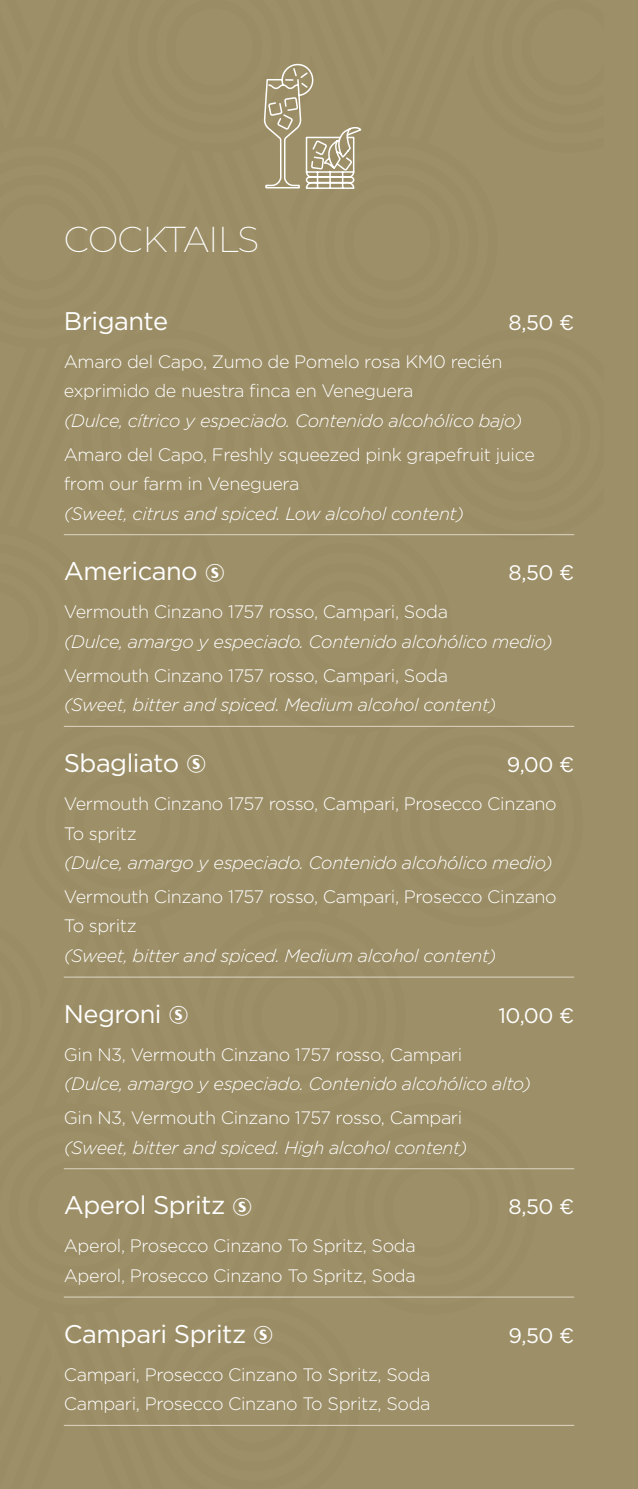
<style>
.page{position:relative;width:638px;height:1489px;background:#fff}
.page>*{position:absolute;margin:0;border:0;box-sizing:border-box;transform-origin:0 0}
.t1{font:200 36px "Montserrat";letter-spacing:-.025em;color:#fff}
.t2{font:25.5px "Gotham";letter-spacing:-.02em;color:#fff}
.t3{font:21px "Gotham";letter-spacing:-.02em;color:#fff}
.t4{font:300 18px/29.5px "Gotham";letter-spacing:-.02em;color:#fff}
.t5{font:italic 300 18px "Gotham";letter-spacing:-.02em;color:#fff}
</style>
<div class="page">
<div style="left:0;top:0;width:638px;height:1488px;background:#9d8f67"></div>
<svg style="left:264px;top:63px;width:98px;height:126px"></svg>
<hr style="left:64px;top:534px;width:510px;height:1px;background:#ddd6c6">
<hr style="left:64px;top:726px;width:510px;height:1px;background:#ddd6c6">
<hr style="left:64px;top:976px;width:510px;height:1px;background:#ddd6c6">
<hr style="left:64px;top:1168px;width:510px;height:1px;background:#ddd6c6">
<hr style="left:64px;top:1296px;width:510px;height:1px;background:#ddd6c6">
<hr style="left:64px;top:1424px;width:510px;height:1px;background:#ddd6c6">
<p class="t1" style="left:64px;top:215px;width:197px">COCKTAILS</p>
<p class="t2" style="left:64px;top:304px;width:106px">Brigante</p>
<p class="t3" style="left:508px;top:308px;width:67px">8,50 €</p>
<p class="t4" style="left:64px;top:346px;width:440px">Amaro del Capo, Zumo de Pomelo rosa KM0 recién exprimido de nuestra finca en Veneguera</p>
<p class="t5" style="left:64px;top:410px;width:460px">(Dulce, cítrico y especiado. Contenido alcohólico bajo)</p>
<p class="t4" style="left:64px;top:439px;width:472px">Amaro del Capo, Freshly squeezed pink grapefruit juice from our farm in Veneguera</p>
<p class="t5" style="left:64px;top:503px;width:402px">(Sweet, citrus and spiced. Low alcohol content)</p>
<p class="t2" style="left:64px;top:555px;width:135px">Americano</p>
<p class="t3" style="left:508px;top:559px;width:67px">8,50 €</p>
<p class="t4" style="left:64px;top:596px;width:386px">Vermouth Cinzano 1757 rosso, Campari, Soda</p>
<p class="t5" style="left:64px;top:631px;width:491px">(Dulce, amargo y especiado. Contenido alcohólico medio)</p>
<p class="t4" style="left:64px;top:660px;width:386px">Vermouth Cinzano 1757 rosso, Campari, Soda</p>
<p class="t5" style="left:64px;top:695px;width:434px">(Sweet, bitter and spiced. Medium alcohol content)</p>
<p class="t2" style="left:64px;top:746px;width:117px">Sbagliato</p>
<p class="t3" style="left:507px;top:751px;width:69px">9,00 €</p>
<p class="t4" style="left:64px;top:788px;width:494px">Vermouth Cinzano 1757 rosso, Campari, Prosecco Cinzano<br>To spritz</p>
<p class="t5" style="left:64px;top:852px;width:491px">(Dulce, amargo y especiado. Contenido alcohólico medio)</p>
<p class="t4" style="left:64px;top:881px;width:494px">Vermouth Cinzano 1757 rosso, Campari, Prosecco Cinzano<br>To spritz</p>
<p class="t5" style="left:64px;top:945px;width:434px">(Sweet, bitter and spiced. Medium alcohol content)</p>
<p class="t2" style="left:64px;top:997px;width:99px">Negroni</p>
<p class="t3" style="left:498px;top:1001px;width:77px">10,00 €</p>
<p class="t4" style="left:64px;top:1039px;width:400px">Gin N3, Vermouth Cinzano 1757 rosso, Campari</p>
<p class="t5" style="left:64px;top:1074px;width:469px">(Dulce, amargo y especiado. Contenido alcohólico alto)</p>
<p class="t4" style="left:64px;top:1102px;width:400px">Gin N3, Vermouth Cinzano 1757 rosso, Campari</p>
<p class="t5" style="left:64px;top:1137px;width:405px">(Sweet, bitter and spiced. High alcohol content)</p>
<p class="t2" style="left:64px;top:1188px;width:163px">Aperol Spritz</p>
<p class="t3" style="left:508px;top:1193px;width:67px">8,50 €</p>
<p class="t4" style="left:64px;top:1230px;width:353px">Aperol, Prosecco Cinzano To Spritz, Soda</p>
<p class="t4" style="left:64px;top:1260px;width:353px">Aperol, Prosecco Cinzano To Spritz, Soda</p>
<p class="t2" style="left:64px;top:1317px;width:184px">Campari Spritz</p>
<p class="t3" style="left:508px;top:1321px;width:67px">9,50 €</p>
<p class="t4" style="left:64px;top:1358px;width:368px">Campari, Prosecco Cinzano To Spritz, Soda</p>
<p class="t4" style="left:64px;top:1388px;width:368px">Campari, Prosecco Cinzano To Spritz, Soda</p>
</div>
